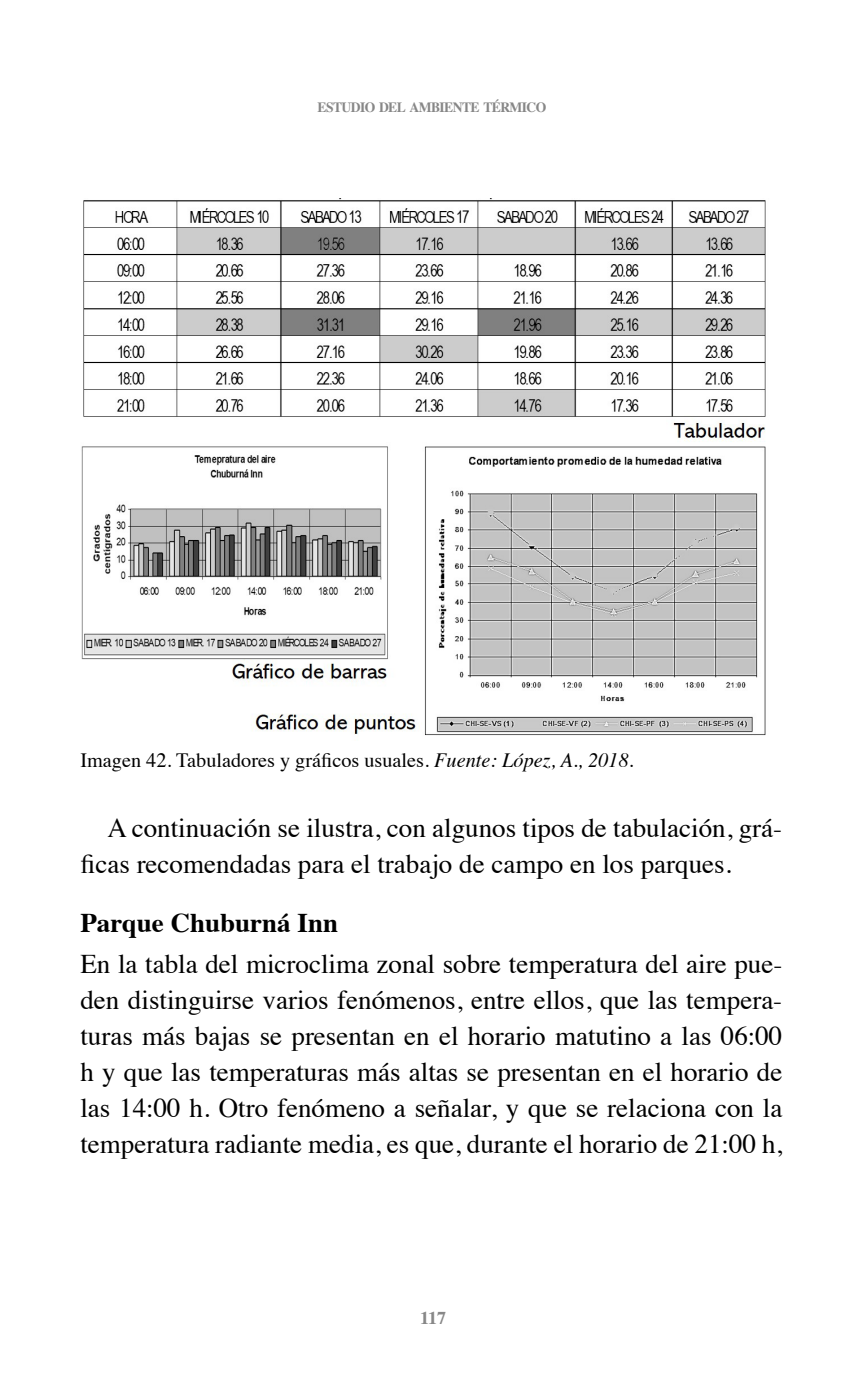
<style>
.page{position:relative;width:864px;height:1375px;background:#fff}
.page>*{position:absolute;margin:0;border:0;box-sizing:border-box;transform-origin:0 0}
.t1{font:27px/36px "Times";color:#000}
.t2{font:700 27px "Times";color:#000}
.t3{font:20.25px "Times";color:#000}
.t4{font:700 18px "Times";color:#878787}
.t5{font:700 14.17px "Times";letter-spacing:-.045em;color:#878787;scale:.96 1}
.s1{font-style:italic}
</style>
<div class="page">
<img style="left:81px;top:199px;width:685px;height:537px">
<p class="t5" style="left:317px;top:93px;width:240px">ESTUDIO DEL AMBIENTE TÉRMICO</p>
<p class="t3" style="left:80px;top:741px;width:554px">Imagen 42. Tabuladores y gráficos usuales. <span class="s1">Fuente: López, A., 2018.</span></p>
<p class="t1" style="left:80px;top:807px;width:703px;text-indent:27px">A continuación se ilustra, con algunos tipos de tabulación, grá&shy;ficas recomendadas para el trabajo de campo en los parques.</p>
<p class="t2" style="left:80px;top:897px;width:259px">Parque Chuburná Inn</p>
<p class="t1" style="left:80px;top:943px;width:703px;text-align:justify">En la tabla del microclima zonal sobre temperatura del aire pue&shy;den distinguirse varios fenómenos, entre ellos, que las tempera&shy;turas más bajas se presentan en el horario matutino a las 06:00 h y que las temperaturas más altas se presentan en el horario de las 14:00 h. Otro fenómeno a señalar, y que se relaciona con la temperatura radiante media, es que, durante el horario de 21:00 h,</p>
<p class="t4" style="left:420px;top:1300px;width:28px">117</p>
</div>
